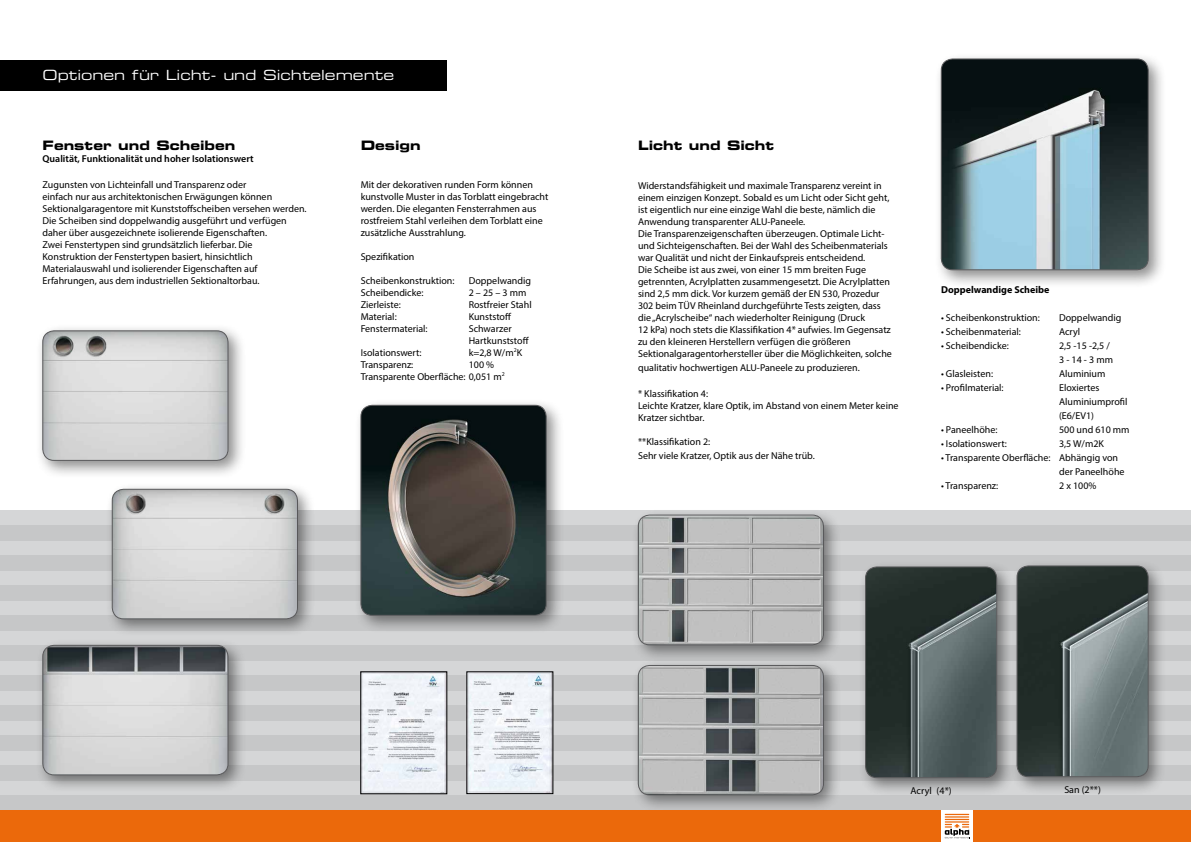
<style>
.page{position:relative;width:1191px;height:842px;background:#fff}
.page>*{position:absolute;margin:0;border:0;box-sizing:border-box;transform-origin:0 0}
.t1{font:14px "Eurostile Extended Two";color:#fff}
.t2{font:13px "Eurostile Bold Extended Two";color:#000}
.t3{font:10px/12px "Myriad Pro";color:#000}
.t4{font:600 10px "Myriad Pro";color:#000}
.t5{font:700 10px "Myriad Pro";color:#000}
</style>
<div class="page">
<div style="left:0;top:510px;width:1191px;height:330px;background:#d5d6d7"></div>
<div style="left:0;top:525px;width:1191px;height:15px;background:#c6c7c8"></div>
<div style="left:0;top:555px;width:1191px;height:15px;background:#c6c7c8"></div>
<div style="left:0;top:585px;width:1191px;height:15px;background:#c6c7c8"></div>
<div style="left:0;top:615px;width:1191px;height:15px;background:#c6c7c8"></div>
<div style="left:0;top:645px;width:1191px;height:15px;background:#c6c7c8"></div>
<div style="left:0;top:675px;width:1191px;height:15px;background:#c6c7c8"></div>
<div style="left:0;top:705px;width:1191px;height:15px;background:#c6c7c8"></div>
<div style="left:0;top:735px;width:1191px;height:15px;background:#c6c7c8"></div>
<div style="left:0;top:765px;width:1191px;height:15px;background:#c6c7c8"></div>
<div style="left:0;top:795px;width:1191px;height:15px;background:#c6c7c8"></div>
<div style="left:0;top:60px;width:447px;height:30px;background:#000"></div>
<div style="left:36px;top:324px;width:210px;height:155px;background:#000;opacity:.45"></div>
<img style="left:43px;top:331px;width:185px;height:129px">
<div style="left:43px;top:331px;width:185px;height:130px;border:1px solid #58585a;border-radius:11px"></div>
<div style="left:105px;top:482px;width:211px;height:155px;background:#000;opacity:.45"></div>
<img style="left:112px;top:489px;width:185px;height:130px">
<div style="left:112px;top:489px;width:186px;height:130px;border:1px solid #58585a;border-radius:11px"></div>
<div style="left:36px;top:638px;width:210px;height:155px;background:#000;opacity:.45"></div>
<img style="left:43px;top:645px;width:185px;height:130px">
<div style="left:43px;top:645px;width:185px;height:130px;border:1px solid #58585a;border-radius:11px"></div>
<div style="left:354px;top:398px;width:210px;height:236px;background:#000;opacity:.45"></div>
<img style="left:361px;top:405px;width:185px;height:210px">
<div style="left:361px;top:405px;width:185px;height:210px;border:1px solid #58585a;border-radius:11px"></div>
<div style="left:631px;top:508px;width:211px;height:155px;background:#000;opacity:.45"></div>
<img style="left:638px;top:515px;width:185px;height:130px">
<div style="left:638px;top:515px;width:185px;height:130px;border:1px solid #58585a;border-radius:11px"></div>
<div style="left:631px;top:658px;width:211px;height:155px;background:#000;opacity:.45"></div>
<img style="left:638px;top:665px;width:185px;height:130px">
<div style="left:638px;top:665px;width:185px;height:130px;border:1px solid #58585a;border-radius:11px"></div>
<img style="left:363px;top:674px;width:82px;height:118px">
<img style="left:469px;top:674px;width:82px;height:118px">
<div style="left:934px;top:52px;width:232px;height:236px;background:#000;opacity:.45"></div>
<img style="left:941px;top:59px;width:207px;height:211px">
<div style="left:941px;top:59px;width:207px;height:211px;border:1px solid #58585a;border-radius:11px"></div>
<div style="left:858px;top:560px;width:157px;height:236px;background:#000;opacity:.45"></div>
<img style="left:865px;top:567px;width:131px;height:211px">
<div style="left:865px;top:567px;width:132px;height:211px;border:1px solid #58585a;border-radius:11px"></div>
<div style="left:1010px;top:559px;width:156px;height:236px;background:#000;opacity:.45"></div>
<img style="left:1017px;top:566px;width:131px;height:211px">
<div style="left:1016px;top:566px;width:132px;height:211px;border:1px solid #58585a;border-radius:11px"></div>
<div style="left:595px;top:810px;width:596px;height:32px;background:#eb690b"></div>
<div style="left:0;top:810px;width:595px;height:32px;background:#eb690b"></div>
<svg style="left:941px;top:810px;width:32px;height:32px"></svg>
<svg style="left:944px;top:814px;width:26px;height:24px"></svg>
<h1 class="t1" style="left:43px;top:65px;width:353px">Optionen für Licht- und Sichtelemente</h1>
<h2 class="t2" style="left:43px;top:136px;width:194px">Fenster und Scheiben</h2>
<p class="t4" style="left:43px;top:152px;width:213px">Qualität, Funktionalität und hoher Isolationswert</p>
<p class="t3" style="left:43px;top:178px;width:266px">Zugunsten von Lichteinfall und Transparenz oder<br>einfach nur aus architektonischen Erwägungen können Sektionalgaragentore mit Kunststoffscheiben versehen werden.<br>Die Scheiben sind doppelwandig ausgeführt und verfügen daher über ausgezeichnete isolierende Eigenschaften.<br>Zwei Fenstertypen sind grundsätzlich lieferbar. Die Konstruktion der Fenstertypen basiert, hinsichtlich Materialauswahl und isolierender Eigenschaften auf Erfahrungen, aus dem industriellen Sektionaltorbau.</p>
<h2 class="t2" style="left:361px;top:136px;width:61px">Design</h2>
<p class="t3" style="left:361px;top:178px;width:189px">Mit der dekorativen runden Form können kunstvolle Muster in das Torblatt eingebracht werden. Die eleganten Fensterrahmen aus rostfreiem Stahl verleihen dem Torblatt eine zusätzliche Ausstrahlung.</p>
<p class="t3" style="left:361px;top:250px;width:55px">Spezifikation</p>
<p class="t3" style="left:361px;top:274px;width:95px">Scheibenkonstruktion:</p>
<p class="t3" style="left:469px;top:274px;width:64px">Doppelwandig</p>
<p class="t3" style="left:361px;top:286px;width:64px">Scheibendicke:</p>
<p class="t3" style="left:469px;top:286px;width:59px">2 – 25 – 3 mm</p>
<p class="t3" style="left:361px;top:298px;width:42px">Zierleiste:</p>
<p class="t3" style="left:469px;top:298px;width:64px">Rostfreier Stahl</p>
<p class="t3" style="left:361px;top:310px;width:38px">Material:</p>
<p class="t3" style="left:469px;top:310px;width:44px">Kunststoff</p>
<p class="t3" style="left:361px;top:322px;width:68px">Fenstermaterial:</p>
<p class="t3" style="left:469px;top:322px;width:62px">Schwarzer<br>Hartkunststoff</p>
<p class="t3" style="left:361px;top:346px;width:62px">Isolationswert:</p>
<p class="t3" style="left:469px;top:346px;width:55px">k=2,8 W/m<sup>2</sup>K</p>
<p class="t3" style="left:361px;top:358px;width:54px">Transparenz:</p>
<p class="t3" style="left:361px;top:358px;width:146px;text-indent:108px">100 %<br>Transparente Oberfläche: 0,051 m<sup>2</sup></p>
<h2 class="t2" style="left:638px;top:136px;width:138px">Licht und Sicht</h2>
<p class="t3" style="left:638px;top:180px;width:255px">Widerstandsfähigkeit und maximale Transparenz vereint in einem einzigen Konzept. Sobald es um Licht oder Sicht geht, ist eigentlich nur eine einzige Wahl die beste, nämlich die Anwendung transparenter ALU-Paneele.<br>Die Transparenzeigenschaften überzeugen. Optimale Licht&shy;und Sichteigenschaften. Bei der Wahl des Scheibenmaterials war Qualität und nicht der Einkaufspreis entscheidend.<br>Die Scheibe ist aus zwei, von einer 15 mm breiten Fuge getrennten, Acrylplatten zusammengesetzt. Die Acrylplatten sind 2,5 mm dick. Vor kurzem gemäß der EN 530, Prozedur 302 beim TÜV Rheinland durchgeführte Tests zeigten, dass die „Acrylscheibe“ nach wiederholter Reinigung (Druck<br>12 kPa) noch stets die Klassifikation 4* aufwies. Im Gegensatz zu den kleineren Herstellern verfügen die größeren Sektionalgaragentorhersteller über die Möglichkeiten, solche</p>
<p class="t3" style="left:638px;top:362px;width:223px">qualitativ hochwertigen ALU-Paneele zu produzieren.</p>
<p class="t3" style="left:638px;top:388px;width:262px">* Klassifikation 4:<br>Leichte Kratzer, klare Optik, im Abstand von einem Meter keine<br>Kratzer sichtbar.</p>
<p class="t3" style="left:638px;top:435px;width:178px;line-height:14px">**Klassifikation 2:<br>Sehr viele Kratzer, Optik aus der Nähe trüb.</p>
<p class="t5" style="left:941px;top:283px;width:110px">Doppelwandige Scheibe</p>
<p class="t3" style="left:941px;top:311px;width:100px">• Scheibenkonstruktion:</p>
<p class="t3" style="left:1059px;top:311px;width:64px">Doppelwandig</p>
<p class="t3" style="left:941px;top:325px;width:81px">• Scheibenmaterial:</p>
<p class="t3" style="left:1059px;top:325px;width:23px">Acryl</p>
<p class="t3" style="left:941px;top:339px;width:69px">• Scheibendicke:</p>
<p class="t3" style="left:1059px;top:338px;width:55px;line-height:14px">2,5 -15 -2,5 /<br>3 - 14 - 3 mm</p>
<p class="t3" style="left:941px;top:367px;width:54px">• Glasleisten:</p>
<p class="t3" style="left:1059px;top:367px;width:48px">Aluminium</p>
<p class="t3" style="left:941px;top:381px;width:64px">• Profilmaterial:</p>
<p class="t3" style="left:1059px;top:380px;width:70px;line-height:14px">Eloxiertes<br>Aluminiumprofil (E6/EV1)</p>
<p class="t3" style="left:941px;top:423px;width:58px">• Paneelhöhe:</p>
<p class="t3" style="left:1059px;top:423px;width:72px">500 und 610 mm</p>
<p class="t3" style="left:941px;top:437px;width:67px">• Isolationswert:</p>
<p class="t3" style="left:1059px;top:437px;width:46px">3,5 W/m2K</p>
<p class="t3" style="left:1059px;top:450px;width:67px;line-height:14px;text-indent:-118px">• Transparente Oberfläche: Abhängig von der Paneelhöhe</p>
<p class="t3" style="left:941px;top:479px;width:59px">• Transparenz:</p>
<p class="t3" style="left:1059px;top:479px;width:39px">2 x 100%</p>
<p class="t3" style="left:910px;top:785px;width:43px">Acryl (4*)</p>
<p class="t3" style="left:1064px;top:784px;width:38px">San (2**)</p>
</div>
